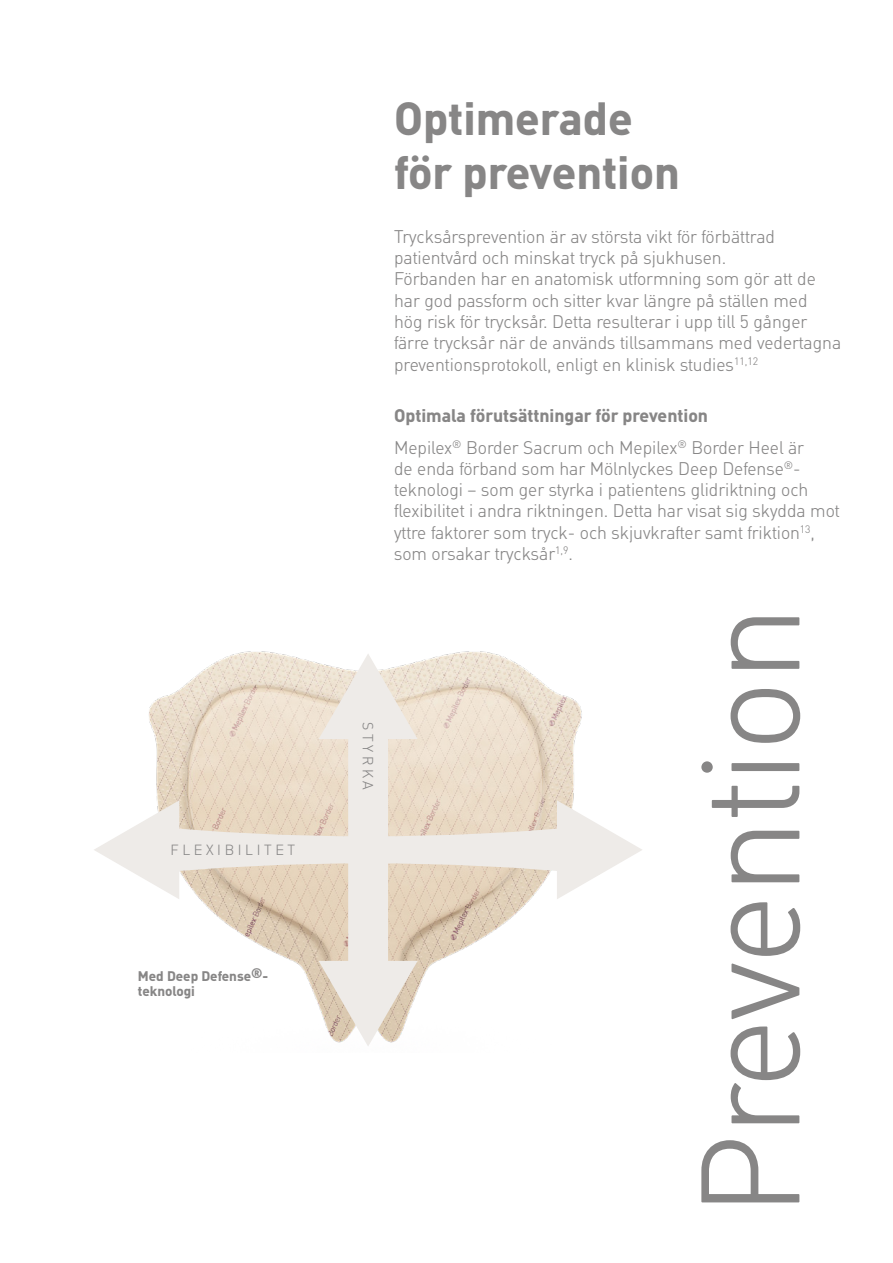
<style>
.page{position:relative;width:893px;height:1263px;background:#fff}
.page>*{position:absolute;margin:0;border:0;box-sizing:border-box;transform-origin:0 0}
.ParaStyle01-Radavstå{font:300 135px "MHC Din";color:#878686}
.ParaStyle01-Radavstå-2{font:700 45px/54px "MHC Din";color:#878686}
.ParaStyle01-Radavstå-3{font:300 17.7px/21.3px "MHC Din";color:#878686}
.ParaStyle10-Radavstå{font:700 17.7px "MHC Din";color:#878686}
.ParaStyle01-Radavstå-4{font:300 14.25px "MHC Din";color:#878686}
.ParaStyle01-Radavstå-5{font:700 13.5px/15px "MHC Din";color:#878686}
.s1{font-size:18px}
</style>
<div class="page">
<img style="left:149px;top:651px;width:433px;height:355px">
<svg style="left:94px;top:800px;width:548px;height:99px"></svg>
<div style="left:348px;top:699px;width:40px;height:301px;background:#eeebe8"></div>
<svg style="left:319px;top:653px;width:99px;height:86px"></svg>
<svg style="left:319px;top:961px;width:99px;height:85px"></svg>
<p class="ParaStyle01-Radavstå-4" style="left:171px;top:842px;width:126px">F L E X I B I L I T E T</p>
<p class="ParaStyle01-Radavstå-5" style="left:138px;top:969px;width:132px">Med Deep Defense®- teknologi</p>
<p class="ParaStyle01-Radavstå-2" style="left:394px;top:90px;width:287px">Optimerade för prevention</p>
<p class="ParaStyle01-Radavstå-3" style="left:394px;top:226px;width:382px">Trycksårsprevention är av största vikt för förbättrad patientvård och minskat tryck på sjukhusen.</p>
<p class="ParaStyle01-Radavstå-3" style="left:394px;top:269px;width:449px">Förbanden har en anatomisk utformning som gör att de har god passform och sitter kvar längre på ställen med<br>hög risk för trycksår. Detta resulterar i upp till 5 gånger färre trycksår när de används tillsammans med vedertagna preventionsprotokoll, enligt en klinisk studie<span class="s1">s</span><sup>11,12</sup></p>
<p class="ParaStyle10-Radavstå" style="left:394px;top:404px;width:316px">Optimala förutsättningar för prevention</p>
<p class="ParaStyle01-Radavstå-3" style="left:394px;top:437px;width:447px">Mepilex<sup>®</sup> Border Sacrum och Mepilex<sup>®</sup> Border Heel är<br>de enda förband som har Mölnlyckes Deep Defense<sup>®</sup>- teknologi – som ger styrka i patientens glidriktning och flexibilitet i andra riktningen. Detta har visat sig skydda mot yttre faktorer som tryck- och skjuvkrafter samt friktion<sup>13</sup>, som orsakar trycksår<sup>1,9</sup>.</p>
<p class="ParaStyle01-Radavstå-4" style="left:376px;top:722px;width:70px;rotate:90deg">S T Y R K A</p>
<p class="ParaStyle01-Radavstå" style="left:676px;top:1216px;width:611px;rotate:-90deg">Prevention</p>
</div>
